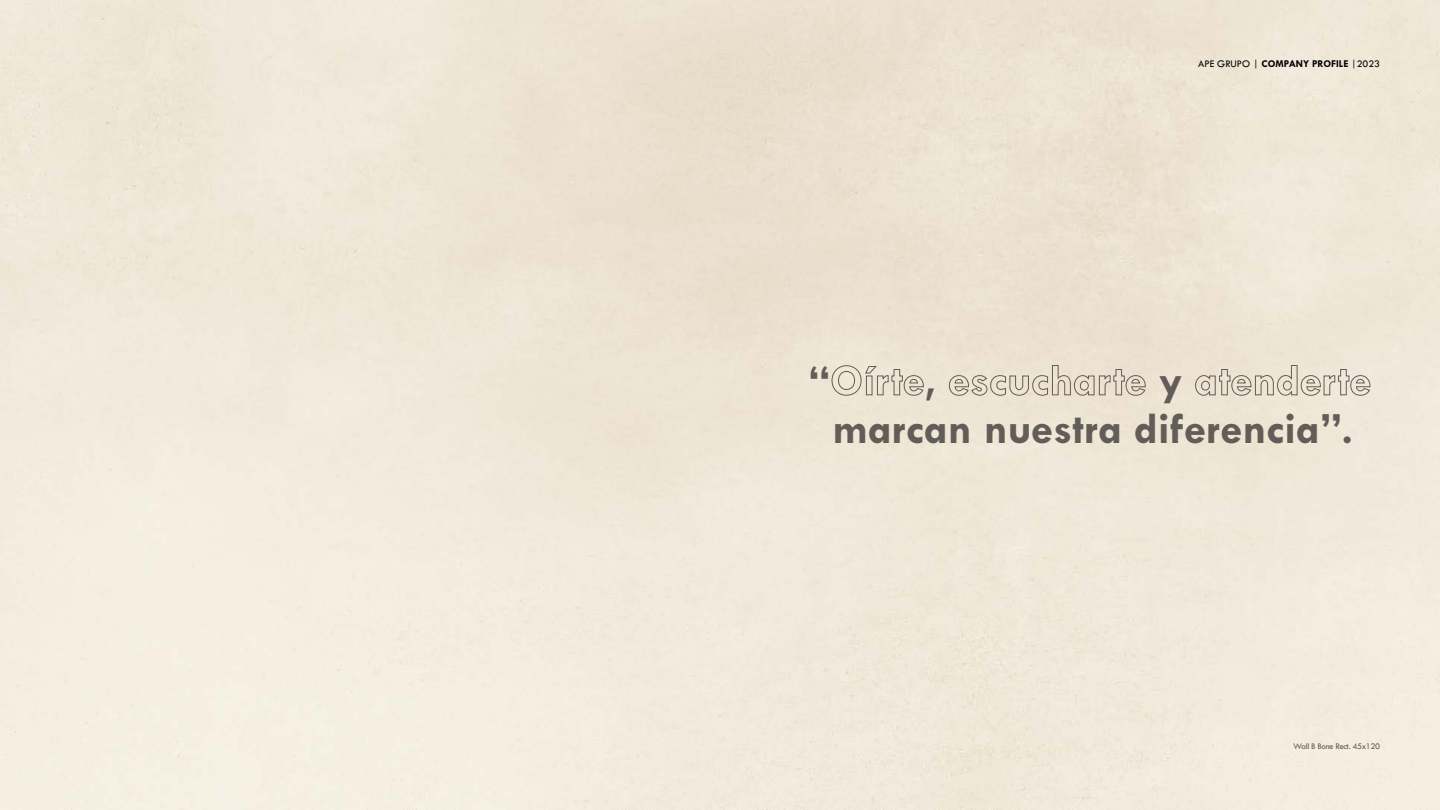
<style>
.page{position:relative;width:1440px;height:810px;background:#fff}
.page>*{position:absolute;margin:0;border:0;box-sizing:border-box;transform-origin:0 0}
.t1{font:700 45px/48px "Tw Cen MT Std";color:#625d58;text-align:center}
.t2{font:10.5px "Tw Cen MT Std";color:#000}
.t3{font:9px "Tw Cen MT Std";letter-spacing:-.04em;color:#625d58}
.s1{font-weight:700}
</style>
<div class="page">
<p class="t2" style="left:1198px;top:58px;width:183px">APE GRUPO | <span class="s1">COMPANY PROFILE</span> |2023</p>
<p class="t1" style="left:808px;top:357px;width:564px">“Oírte, escucharte y atenderte marcan nuestra diferencia”.</p>
<p class="t3" style="left:1293px;top:742px;width:88px">Wall B Bone Rect. 45x120</p>
</div>
